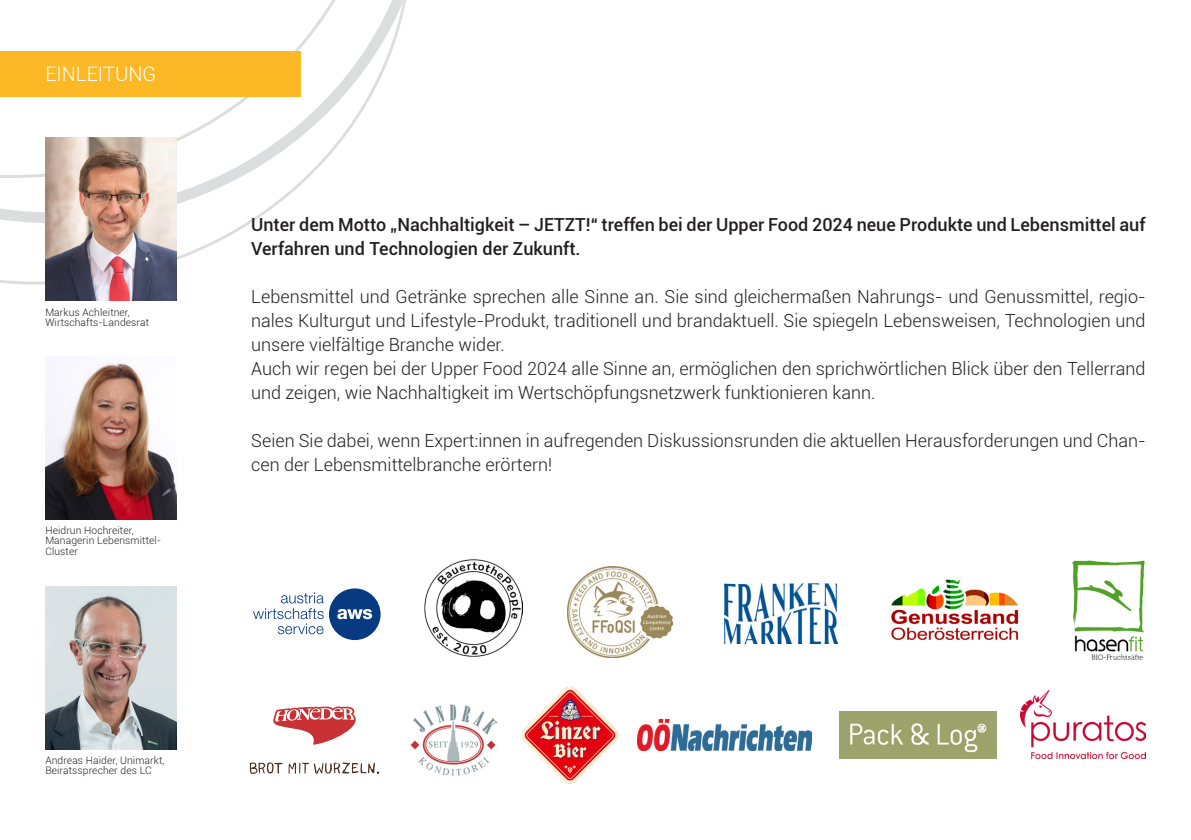
<style>
.page{position:relative;width:1191px;height:840px;background:#fff}
.page>*{position:absolute;margin:0;border:0;box-sizing:border-box;transform-origin:0 0}
.Reiter{font:300 20px "Roboto";color:#fff}
.Fließtext{font:300 18px/24px "Roboto";color:#231f20}
.Fließtext-2{font:500 18px/24px "Roboto";color:#231f20}
.Kleingedrucktes{font:300 10.2px/10.2px "Roboto";letter-spacing:.01em;color:#231f20}
</style>
<div class="page">
<svg style="left:0;top:0;width:406px;height:284px"></svg>
<svg style="left:0;top:0;width:383px;height:178px"></svg>
<div style="left:0;top:51px;width:300px;height:45px;background:#fcb825"></div>
<img style="left:45px;top:137px;width:131px;height:164px">
<img style="left:45px;top:356px;width:131px;height:163px">
<img style="left:45px;top:586px;width:131px;height:162px">
<svg style="left:253px;top:592px;width:71px;height:42px"></svg>
<div style="left:329px;top:588px;width:51px;height:51px;background:#073a81;border-radius:50%"></div>
<svg style="left:337px;top:609px;width:35px;height:10px"></svg>
<img style="left:567px;top:566px;width:105px;height:91px">
<img style="left:725px;top:583px;width:112px;height:60px">
<img style="left:891px;top:579px;width:128px;height:61px">
<img style="left:1072px;top:560px;width:73px;height:98px">
<svg style="left:273px;top:706px;width:83px;height:38px"></svg>
<svg style="left:250px;top:762px;width:129px;height:11px"></svg>
<img style="left:521px;top:686px;width:98px;height:98px">
<img style="left:637px;top:719px;width:174px;height:31px">
<img style="left:839px;top:711px;width:158px;height:46px">
<img style="left:1021px;top:690px;width:124px;height:68px">
<img style="left:425px;top:559px;width:97px;height:97px">
<img style="left:410px;top:704px;width:88px;height:72px">
<p class="Reiter" style="left:45px;top:60px;width:112px">EINLEITUNG</p>
<p class="Kleingedrucktes" style="left:45px;top:306px;width:105px">Markus Achleitner,<br>Wirtschafts-Landesrat</p>
<p class="Kleingedrucktes" style="left:45px;top:524px;width:117px">Heidrun Hochreiter,<br>Managerin Lebensmittel-<br>Cluster</p>
<p class="Kleingedrucktes" style="left:45px;top:754px;width:120px">Andreas Haider, Unimarkt,<br>Beiratssprecher des LC</p>
<p class="Fließtext-2" style="left:251px;top:212px;width:896px">Unter dem Motto „Nachhaltigkeit – JETZT!“ treffen bei der Upper Food 2024 neue Produkte und Lebensmittel auf<br>Verfahren und Technologien der Zukunft.</p>
<p class="Fließtext" style="left:251px;top:284px;width:896px;text-align:justify">Lebensmittel und Getränke sprechen alle Sinne an. Sie sind gleichermaßen Nahrungs- und Genussmittel, regio&shy;nales Kulturgut und Lifestyle-Produkt, traditionell und brandaktuell. Sie spiegeln Lebensweisen, Technologien und unsere vielfältige Branche wider.</p>
<p class="Fließtext" style="left:251px;top:356px;width:896px">Auch wir regen bei der Upper Food 2024 alle Sinne an, ermöglichen den sprichwörtlichen Blick über den Tellerrand und zeigen, wie Nachhaltigkeit im Wertschöpfungsnetzwerk funktionieren kann.</p>
<p class="Fließtext" style="left:251px;top:428px;width:896px">Seien Sie dabei, wenn Expert:innen in aufregenden Diskussionsrunden die aktuellen Herausforderungen und Chan&shy;cen der Lebensmittelbranche erörtern!</p>
</div>
